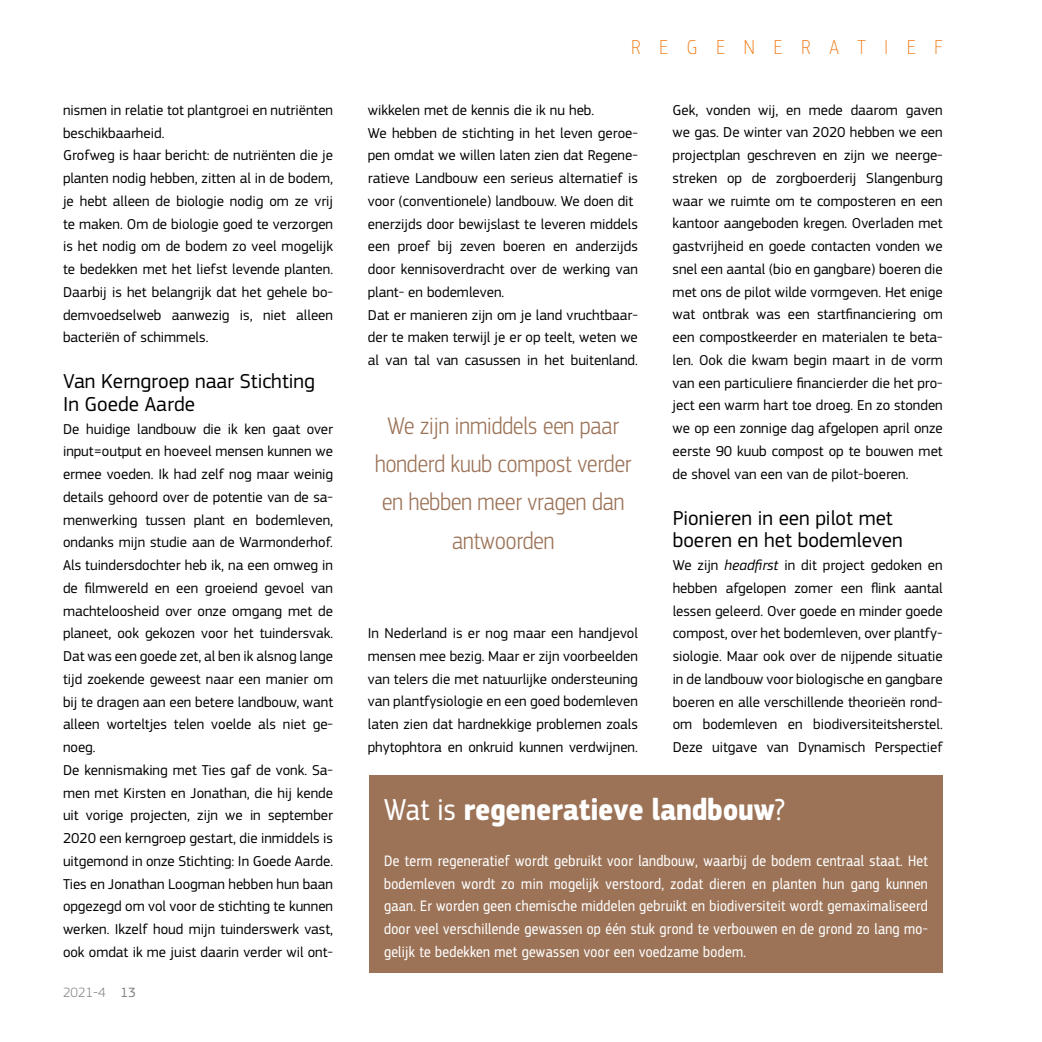
<style>
.page{position:relative;width:1042px;height:1042px;background:#fff}
.page>*{position:absolute;margin:0;border:0;box-sizing:border-box;transform-origin:0 0}
.t1{font:700 31.5px "PF Square Sans Cond Pro";letter-spacing:.01em;color:#fff}
.t2{font:300 25.03px/38.3px "PF Square Sans Cond Pro";color:#9c7357;text-align:center}
.t3{font:21px/22.8px "PF Square Sans Pro";color:#000}
.t4{font:100 21px "PF Square Sans Cond Pro";letter-spacing:.9em;color:#ef740b}
.t5{font:15.75px/22.8px "PF Square Sans Cond Pro";letter-spacing:.02em;color:#fff;text-align:justify}
.t6{font:14.88px/22.8px "PF Square Sans Pro";color:#000}
.t7{font:300 14px "PF Square Sans Pro";color:#818383}
.s1{font-weight:400}
.s2{font-style:italic}
</style>
<div class="page">
<div style="left:369px;top:775px;width:574px;height:197px;background:#9c7357"></div>
<p class="t6" style="left:63px;top:99px;width:272px">nismen in relatie tot plantgroei en nutriënten beschikbaarheid.<br>Grofweg is haar bericht: de nutriënten die je planten nodig hebben, zitten al in de bodem, je hebt alleen de biologie nodig om ze vrij te maken. Om de biologie goed te verzorgen is het nodig om de bodem zo veel mogelijk te bedekken met het liefst levende planten.<br>Daarbij is het belangrijk dat het gehele bo&shy;demvoedselweb aanwezig is, niet alleen bacteriën of schimmels.</p>
<h3 class="t3" style="left:63px;top:370px;width:253px">Van Kerngroep naar Stichting<br>In Goede Aarde</h3>
<p class="t6" style="left:63px;top:417px;width:272px">De huidige landbouw die ik ken gaat over input=output en hoeveel mensen kunnen we ermee voeden. Ik had zelf nog maar weinig details gehoord over de potentie van de sa&shy;menwerking tussen plant en bodemleven, ondanks mijn studie aan de Warmonderhof.<br>Als tuindersdochter heb ik, na een omweg in de filmwereld en een groeiend gevoel van machteloosheid over onze omgang met de planeet, ook gekozen voor het tuindersvak.<br>Dat was een goede zet, al ben ik alsnog lange tijd zoekende geweest naar een manier om bij te dragen aan een betere landbouw, want alleen worteltjes telen voelde als niet ge&shy;noeg.<br>De kennismaking met Ties gaf de vonk. Sa&shy;men met Kirsten en Jonathan, die hij kende uit vorige projecten, zijn we in september 2020 een kerngroep gestart, die inmiddels is uitgemond in onze Stichting: In Goede Aarde.<br>Ties en Jonathan Loogman hebben hun baan opgezegd om vol voor de stichting te kunnen werken. Ikzelf houd mijn tuinderswerk vast, ook omdat ik me juist daarin verder wil ont-</p>
<p class="t7" style="left:63px;top:984px;width:74px">2021-4 <span class="s1">13</span></p>
<h3 class="t4" style="left:631px;top:36px;width:313px">REGENERATIEF</h3>
<p class="t6" style="left:368px;top:99px;width:272px">wikkelen met de kennis die ik nu heb.<br>We hebben de stichting in het leven geroe&shy;pen omdat we willen laten zien dat Regene&shy;ratieve Landbouw een serieus alternatief is voor (conventionele) landbouw. We doen dit enerzijds door bewijslast te leveren middels een proef bij zeven boeren en anderzijds door kennisoverdracht over de werking van plant- en bodemleven.<br>Dat er manieren zijn om je land vruchtbaar&shy;der te maken terwijl je er op teelt, weten we al van tal van casussen in het buitenland.</p>
<h2 class="t2" style="left:375px;top:406px;width:258px">We zijn inmiddels een paar honderd kuub compost verder en hebben meer vragen dan antwoorden</h2>
<p class="t6" style="left:368px;top:622px;width:272px;text-align:justify">In Nederland is er nog maar een handjevol mensen mee bezig. Maar er zijn voorbeelden van telers die met natuurlijke ondersteuning van plantfysiologie en een goed bodemleven laten zien dat hardnekkige problemen zoals phytophtora en onkruid kunnen verdwijnen.</p>
<p class="t6" style="left:672px;top:99px;width:272px;text-align:justify">Gek, vonden wij, en mede daarom gaven we gas. De winter van 2020 hebben we een projectplan geschreven en zijn we neerge&shy;streken op de zorgboerderij Slangenburg waar we ruimte om te composteren en een kantoor aangeboden kregen. Overladen met gastvrijheid en goede contacten vonden we snel een aantal (bio en gangbare) boeren die met ons de pilot wilde vormgeven. Het enige wat ontbrak was een startfinanciering om een compostkeerder en materialen te beta&shy;len. Ook die kwam begin maart in de vorm van een particuliere financierder die het pro&shy;ject een warm hart toe droeg. En zo stonden we op een zonnige dag afgelopen april onze eerste 90 kuub compost op te bouwen met de shovel van een van de pilot-boeren.</p>
<h3 class="t3" style="left:672px;top:506px;width:232px">Pionieren in een pilot met boeren en het bodemleven</h3>
<p class="t6" style="left:672px;top:554px;width:272px;text-align:justify">We zijn <span class="s2">headfirst</span> in dit project gedoken en hebben afgelopen zomer een flink aantal lessen geleerd. Over goede en minder goede compost, over het bodemleven, over plantfy&shy;siologie. Maar ook over de nijpende situatie in de landbouw voor biologische en gangbare boeren en alle verschillende theorieën rond&shy;om bodemleven en biodiversiteitsherstel.<br>Deze uitgave van Dynamisch Perspectief</p>
<h1 class="t1" style="left:384px;top:790px;width:402px"><span class="s1">Wat is</span> regeneratieve landbouw<span class="s1">?</span></h1>
<p class="t5" style="left:384px;top:849px;width:545px">De term regeneratief wordt gebruikt voor landbouw, waarbij de bodem centraal staat. Het bodemleven wordt zo min mogelijk verstoord, zodat dieren en planten hun gang kunnen gaan. Er worden geen chemische middelen gebruikt en biodiversiteit wordt gemaximaliseerd door veel verschillende gewassen op één stuk grond te verbouwen en de grond zo lang mo&shy;gelijk te bedekken met gewassen voor een voedzame bodem.</p>
</div>
